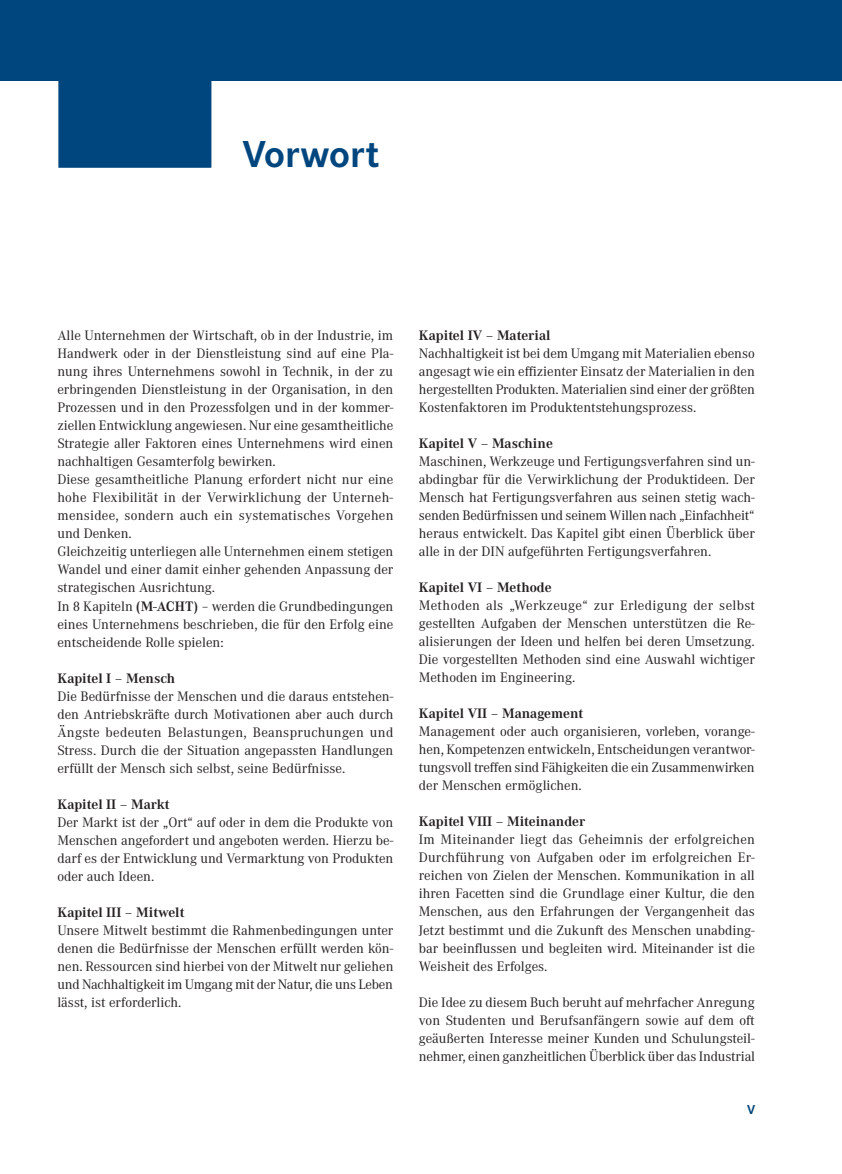
<style>
.page{position:relative;width:842px;height:1174px;background:#fff}
.page>*{position:absolute;margin:0;border:0;box-sizing:border-box;transform-origin:0 0}
.t1{font:700 39px "Corporate S Pro";color:#00467e}
.t2{font:14.25px/18px "Corporate A Pro";color:#231f20;text-align:justify}
.t3{font:700 14.25px "Corporate A Pro";color:#231f20}
.t4{font:700 13.5px "Corporate S Pro";color:#00467e}
.s1{font-weight:700}
</style>
<div class="page">
<div style="left:58px;top:81px;width:154px;height:87px;background:#00467e"></div>
<div style="left:0;top:0;width:842px;height:81px;background:#00467e"></div>
<h1 class="t1" style="left:242px;top:123px;width:138px">Vorwort</h1>
<p class="t2" style="left:57px;top:326px;width:338px;text-align:left">Alle Unternehmen der Wirtschaft, ob in der Industrie, im Handwerk oder in der Dienstleistung sind auf eine Pla&shy;nung ihres Unternehmens sowohl in Technik, in der zu erbringenden Dienstleistung in der Organisation, in den Prozessen und in den Prozessfolgen und in der kommer&shy;ziellen Entwicklung angewiesen. Nur eine gesamtheitliche Strategie aller Faktoren eines Unternehmens wird einen nachhaltigen Gesamterfolg bewirken.<br>Diese gesamtheitliche Planung erfordert nicht nur eine hohe Flexibilität in der Verwirklichung der Unterneh&shy;mensidee, sondern auch ein systematisches Vorgehen und Denken.<br>Gleichzeitig unterliegen alle Unternehmen einem stetigen Wandel und einer damit einher gehenden Anpassung der strategischen Ausrichtung.<br>In 8 Kapiteln <span class="s1">(M-ACHT)</span> – werden die Grundbedingungen eines Unternehmens beschrieben, die für den Erfolg eine entscheidende Rolle spielen:</p>
<p class="t3" style="left:57px;top:668px;width:119px">Kapitel I – Mensch</p>
<p class="t2" style="left:57px;top:686px;width:337px">Die Bedürfnisse der Menschen und die daraus entstehen&shy;den Antriebskräfte durch Motivationen aber auch durch Ängste bedeuten Belastungen, Beanspruchungen und Stress. Durch die der Situation angepassten Handlungen erfüllt der Mensch sich selbst, seine Bedürfnisse.</p>
<p class="t3" style="left:57px;top:794px;width:114px">Kapitel II – Markt</p>
<p class="t2" style="left:57px;top:812px;width:337px">Der Markt ist der „Ort“ auf oder in dem die Produkte von Menschen angefordert und angeboten werden. Hierzu be&shy;darf es der Entwicklung und Vermarktung von Produkten oder auch Ideen.</p>
<p class="t3" style="left:57px;top:902px;width:129px">Kapitel III – Mitwelt</p>
<p class="t2" style="left:57px;top:920px;width:338px">Unsere Mitwelt bestimmt die Rahmenbedingungen unter denen die Bedürfnisse der Menschen erfüllt werden kön&shy;nen. Ressourcen sind hierbei von der Mitwelt nur geliehen und Nachhaltigkeit im Umgang mit der Natur, die uns Leben lässt, ist erforderlich.</p>
<p class="t3" style="left:419px;top:326px;width:133px">Kapitel IV – Material</p>
<p class="t2" style="left:419px;top:344px;width:338px">Nachhaltigkeit ist bei dem Umgang mit Materialien ebenso angesagt wie ein effizienter Einsatz der Materialien in den hergestellten Produkten. Materialien sind einer der größten Kostenfaktoren im Produktentstehungsprozess.</p>
<p class="t3" style="left:419px;top:434px;width:135px">Kapitel V – Maschine</p>
<p class="t2" style="left:419px;top:452px;width:337px">Maschinen, Werkzeuge und Fertigungsverfahren sind un&shy;abdingbar für die Verwirklichung der Produktideen. Der Mensch hat Fertigungsverfahren aus seinen stetig wach&shy;senden Bedürfnissen und seinem Willen nach „Einfachheit“ heraus entwickelt. Das Kapitel gibt einen Überblick über alle in der DIN aufgeführten Fertigungsverfahren.</p>
<p class="t3" style="left:419px;top:578px;width:134px">Kapitel VI – Methode</p>
<p class="t2" style="left:419px;top:596px;width:338px">Methoden als „Werkzeuge“ zur Erledigung der selbst gestellten Aufgaben der Menschen unterstützen die Re&shy;alisierungen der Ideen und helfen bei deren Umsetzung.<br>Die vorgestellten Methoden sind eine Auswahl wichtiger Methoden im Engineering.</p>
<p class="t3" style="left:419px;top:704px;width:166px">Kapitel VII – Management</p>
<p class="t2" style="left:419px;top:722px;width:337px">Management oder auch organisieren, vorleben, vorange&shy;hen, Kompetenzen entwickeln, Entscheidungen verantwor&shy;tungsvoll treffen sind Fähigkeiten die ein Zusammenwirken der Menschen ermöglichen.</p>
<p class="t3" style="left:419px;top:812px;width:168px">Kapitel VIII – Miteinander</p>
<p class="t2" style="left:419px;top:830px;width:338px">Im Miteinander liegt das Geheimnis der erfolgreichen Durchführung von Aufgaben oder im erfolgreichen Er&shy;reichen von Zielen der Menschen. Kommunikation in all ihren Facetten sind die Grundlage einer Kultur, die den Menschen, aus den Erfahrungen der Vergangenheit das Jetzt bestimmt und die Zukunft des Menschen unabding&shy;bar beeinflussen und begleiten wird. Miteinander ist die Weisheit des Erfolges.</p>
<p class="t2" style="left:419px;top:992px;width:338px">Die Idee zu diesem Buch beruht auf mehrfacher Anregung von Studenten und Berufsanfängern sowie auf dem oft geäußerten Interesse meiner Kunden und Schulungsteil&shy;nehmer, einen ganzheitlichen Überblick über das Industrial</p>
<p class="t4" style="left:747px;top:1099px;width:10px">V</p>
</div>
